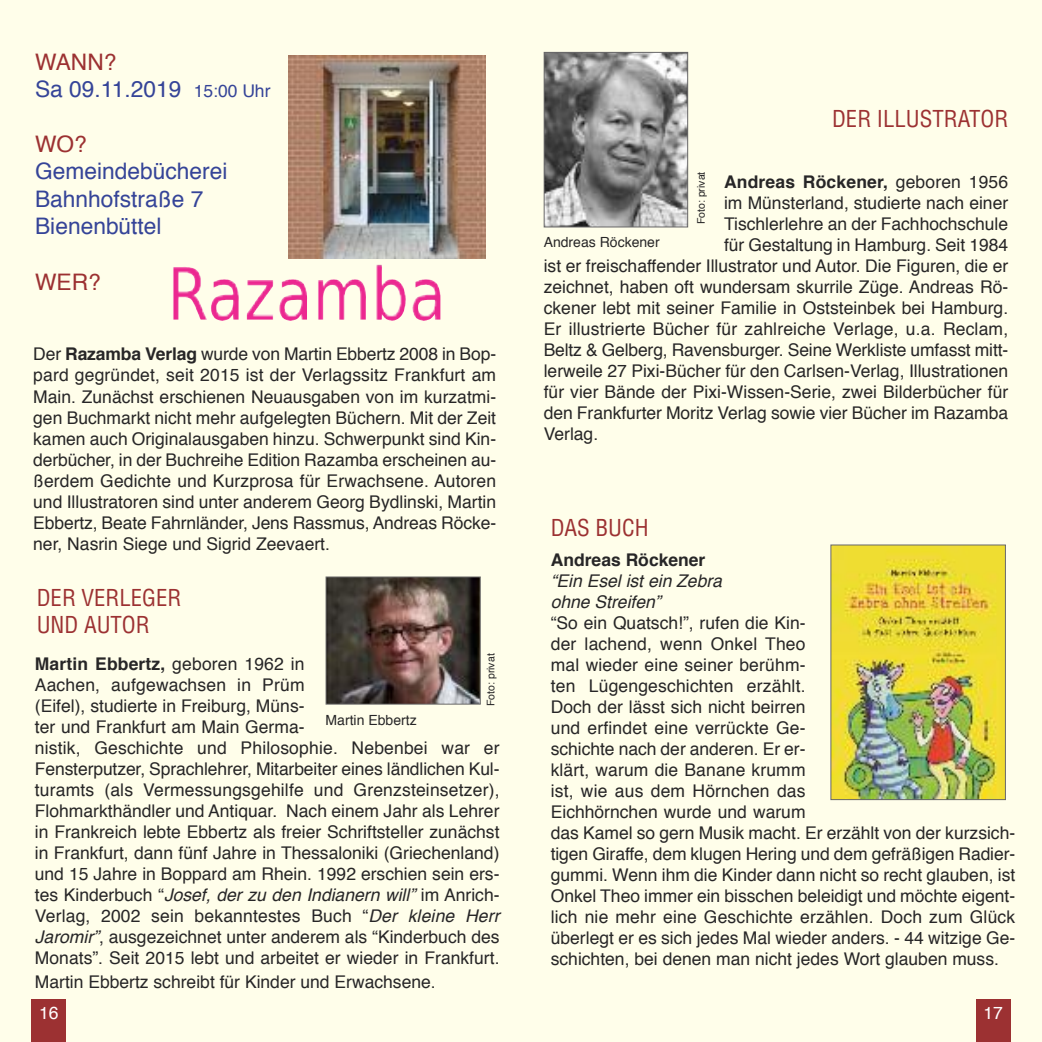
<style>
.page{position:relative;width:1042px;height:1042px;background:#fffeea}
.page>*{position:absolute;margin:0;border:0;box-sizing:border-box;transform-origin:0 0}
.t1{font:22.75px/27.3px "Helvetica";color:#354498}
.t2{font:condensed 22.75px/27.3px "Helvetica";color:#9c3132}
.t3{font:22.75px "Helvetica";color:#9c3132}
.t4{font:17.5px/21px "Helvetica";color:#272627}
.t5{font:700 17.5px "Helvetica";letter-spacing:.005em;color:#272627}
.t6{font:italic 17.5px/21px "Helvetica";color:#272627}
.t7{font:17.5px "Helvetica";color:#fff}
.t8{font:14px "Helvetica";color:#272627}
.t9{font:10.5px "Helvetica";color:#272627}
.s1{color:#9c3132}
.s2{font-size:17.5px}
.s3{font-weight:700}
.s4{font-style:italic}
.s5{font-weight:400}
</style>
<div class="page">
<div style="left:976px;top:1000px;width:34px;height:42px;background:#9c3132"></div>
<div style="left:32px;top:1000px;width:34px;height:42px;background:#9c3132"></div>
<img style="left:289px;top:55px;width:196px;height:204px">
<img style="left:328px;top:578px;width:151px;height:124px">
<div style="left:326px;top:576px;width:155px;height:128px;border:1px solid #686768"></div>
<img style="left:546px;top:54px;width:140px;height:171px">
<div style="left:544px;top:52px;width:144px;height:175px;border:1px solid #686768"></div>
<img style="left:832px;top:546px;width:172px;height:252px">
<div style="left:830px;top:544px;width:176px;height:256px;border:1px solid #686768"></div>
<img style="left:173px;top:265px;width:233px;height:56px">
<h1 class="t1" style="left:35px;top:50px;width:237px"><span class="s1">WANN?<br></span>Sa 09.11.2019 <span class="s2">15:00 Uhr</span></h1>
<h1 class="t3" style="left:35px;top:134px;width:53px">WO?</h1>
<h1 class="t1" style="left:35px;top:159px;width:194px">Gemeindebücherei<br>Bahnhofstraße 7<br>Bienenbüttel</h1>
<h1 class="t3" style="left:35px;top:272px;width:67px">WER?</h1>
<p class="t4" style="left:33px;top:345px;width:464px;text-align:justify">Der <span class="s3">Razamba Verlag</span> wurde von Martin Ebbertz 2008 in Bop&shy;pard gegründet, seit 2015 ist der Verlagssitz Frankfurt am Main. Zunächst erschienen Neuausgaben von im kurzatmi&shy;gen Buchmarkt nicht mehr aufgelegten Büchern. Mit der Zeit kamen auch Originalausgaben hinzu. Schwerpunkt sind Kin&shy;derbücher, in der Buchreihe Edition Razamba erscheinen au&shy;ßerdem Gedichte und Kurzprosa für Erwachsene. Autoren und Illustratoren sind unter anderem Georg Bydlinski, Martin Ebbertz, Beate Fahrnländer, Jens Rassmus, Andreas Röcke&shy;ner, Nasrin Siege und Sigrid Zeevaert.</p>
<h1 class="t2" style="left:37px;top:584px;width:146px">DER VERLEGER<br>UND AUTOR</h1>
<p class="t9" style="left:486px;top:706px;width:54px;rotate:-90deg">Foto: privat</p>
<p class="t4" style="left:35px;top:655px;width:470px"><span class="s3">Martin Ebbertz,</span> geboren 1962 in<br>Aachen, aufgewachsen in Prüm<br>(Eifel), studierte in Freiburg, Müns-<br>ter und Frankfurt am Main Germa-<br>nistik, Geschichte und Philosophie. Nebenbei war er Fensterputzer, Sprachlehrer, Mitarbeiter eines ländlichen Kul&shy;turamts (als Vermessungsgehilfe und Grenzsteinsetzer), Flohmarkthändler und Antiquar. Nach einem Jahr als Lehrer in Frankreich lebte Ebbertz als freier Schriftsteller zunächst in Frankfurt, dann fünf Jahre in Thessaloniki (Griechenland) und 15 Jahre in Boppard am Rhein. 1992 erschien sein ers&shy;tes Kinderbuch “<span class="s4">Josef, der zu den Indianern will”</span> im Anrich-Verlag, 2002 sein bekanntestes Buch “<span class="s4">Der kleine Herr Jaromir”</span>, ausgezeichnet unter anderem als “Kinderbuch des Monats”. Seit 2015 lebt und arbeitet er wieder in Frankfurt.</p>
<p class="t4" style="left:35px;top:972px;width:402px">Martin Ebbertz schreibt für Kinder und Erwachsene.</p>
<p class="t8" style="left:326px;top:714px;width:93px">Martin Ebbertz</p>
<h1 class="t2" style="left:832px;top:106px;width:178px">DER ILLUSTRATOR</h1>
<p class="t9" style="left:697px;top:224px;width:54px;rotate:-90deg">Foto: privat</p>
<p class="t5" style="left:724px;top:174px;width:286px">Andreas Röckener, <span class="s5">geboren 1956</span></p>
<p class="t4" style="left:724px;top:194px;width:286px">im Münsterland, studierte nach einer</p>
<p class="t4" style="left:724px;top:215px;width:286px">Tischlerlehre an der Fachhochschule</p>
<p class="t4" style="left:724px;top:236px;width:286px">für Gestaltung in Hamburg. Seit 1984</p>
<p class="t4" style="left:544px;top:257px;width:466px">ist er freischaffender Illustrator und Autor. Die Figuren, die er</p>
<p class="t4" style="left:544px;top:278px;width:466px">zeichnet, haben oft wundersam skurrile Züge. Andreas Rö-</p>
<p class="t4" style="left:544px;top:299px;width:466px">ckener lebt mit seiner Familie in Oststeinbek bei Hamburg.</p>
<p class="t4" style="left:544px;top:320px;width:466px">Er illustrierte Bücher für zahlreiche Verlage, u.a. Reclam,</p>
<p class="t4" style="left:544px;top:341px;width:466px">Beltz &amp; Gelberg, Ravensburger. Seine Werkliste umfasst mitt-</p>
<p class="t4" style="left:544px;top:362px;width:466px">lerweile 27 Pixi-Bücher für den Carlsen-Verlag, Illustrationen</p>
<p class="t4" style="left:544px;top:383px;width:466px">für vier Bände der Pixi-Wissen-Serie, zwei Bilderbücher für</p>
<p class="t4" style="left:544px;top:404px;width:466px">den Frankfurter Moritz Verlag sowie vier Bücher im Razamba</p>
<p class="t4" style="left:544px;top:425px;width:56px">Verlag.</p>
<p class="t8" style="left:544px;top:237px;width:117px">Andreas Röckener</p>
<h1 class="t2" style="left:551px;top:515px;width:99px">DAS BUCH</h1>
<p class="t5" style="left:551px;top:552px;width:156px">Andreas Röckener</p>
<p class="t6" style="left:551px;top:572px;width:176px">“Ein Esel ist ein Zebra ohne Streifen”</p>
<p class="t4" style="left:551px;top:614px;width:466px">“So ein Quatsch!”, rufen die Kin-<br>der lachend, wenn Onkel Theo<br>mal wieder eine seiner berühm-<br>ten Lügengeschichten erzählt.<br>Doch der lässt sich nicht beirren<br>und erfindet eine verrückte Ge-<br>schichte nach der anderen. Er er-<br>klärt, warum die Banane krumm<br>ist, wie aus dem Hörnchen das<br>Eichhörnchen wurde und warum<br>das Kamel so gern Musik macht. Er erzählt von der kurzsich&shy;tigen Giraffe, dem klugen Hering und dem gefräßigen Radier&shy;gummi. Wenn ihm die Kinder dann nicht so recht glauben, ist Onkel Theo immer ein bisschen beleidigt und möchte eigent&shy;lich nie mehr eine Geschichte erzählen. Doch zum Glück überlegt er es sich jedes Mal wieder anders. - 44 witzige Ge&shy;schichten, bei denen man nicht jedes Wort glauben muss.</p>
<p class="t7" style="left:39px;top:1006px;width:21px">16</p>
<p class="t7" style="left:983px;top:1006px;width:21px">17</p>
</div>
